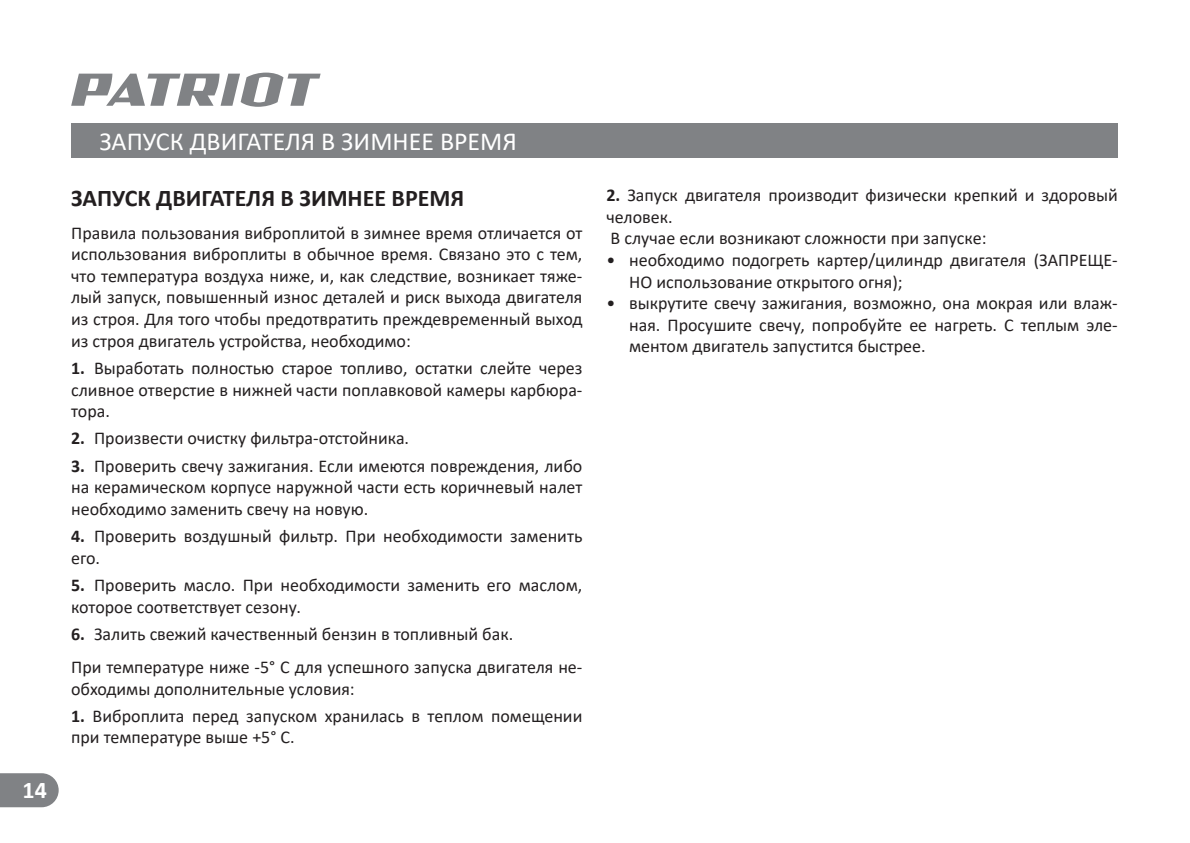
<style>
.page{position:relative;width:1190px;height:843px;background:#fff}
.page>*{position:absolute;margin:0;border:0;box-sizing:border-box;transform-origin:0 0}
.t1{font:26px "Calibri";color:#fff}
.t2{font:700 24px "Calibri";color:#231f20}
.t3{font:700 24px "Calibri";color:#fff}
.t4{font:18px/21.6px "Calibri";color:#231f20}
.s1{font-weight:700}
</style>
<div class="page">
<svg style="left:71px;top:73px;width:250px;height:34px"></svg>
<div style="left:71px;top:123px;width:1047px;height:34px;background:#808285"></div>
<svg style="left:0;top:773px;width:59px;height:34px;background:#898b8d"></svg>
<h2 class="t3" style="left:23px;top:773px;width:26px">14</h2>
<h1 class="t1" style="left:99px;top:123px;width:419px">ЗАПУСК ДВИГАТЕЛЯ В ЗИМНЕЕ ВРЕМЯ</h1>
<h2 class="t2" style="left:71px;top:181px;width:395px">ЗАПУСК ДВИГАТЕЛЯ В ЗИМНЕЕ ВРЕМЯ</h2>
<p class="t4" style="left:71px;top:221px;width:513px;text-align:justify">Правила пользования виброплитой в зимнее время отличается от использования виброплиты в обычное время. Связано это с тем, что температура воздуха ниже, и, как следствие, возникает тяже&shy;лый запуск, повышенный износ деталей и риск выхода двигателя из строя. Для того чтобы предотвратить преждевременный выход из строя двигатель устройства, необходимо:</p>
<p class="t4" style="left:71px;top:357px;width:513px;text-align:justify"><span class="s1">1.</span> Выработать полностью старое топливо, остатки слейте через сливное отверстие в нижней части поплавковой камеры карбюра&shy;тора.</p>
<p class="t4" style="left:71px;top:427px;width:339px"><span class="s1">2.</span> Произвести очистку фильтра-отстойника.</p>
<p class="t4" style="left:71px;top:454px;width:513px;text-align:justify"><span class="s1">3.</span> Проверить свечу зажигания. Если имеются повреждения, либо на керамическом корпусе наружной части есть коричневый налет необходимо заменить свечу на новую.</p>
<p class="t4" style="left:71px;top:525px;width:513px"><span class="s1">4.</span> Проверить воздушный фильтр. При необходимости заменить его.</p>
<p class="t4" style="left:71px;top:574px;width:513px"><span class="s1">5.</span> Проверить масло. При необходимости заменить его маслом, которое соответствует сезону.</p>
<p class="t4" style="left:71px;top:617px;width:513px;line-height:33px"><span class="s1">6.</span> Залить свежий качественный бензин в топливный бак.<br>При температуре ниже -5° С для успешного запуска двигателя не-</p>
<p class="t4" style="left:71px;top:677px;width:285px">обходимы дополнительные условия:</p>
<p class="t4" style="left:71px;top:704px;width:513px"><span class="s1">1.</span> Виброплита перед запуском хранилась в теплом помещении при температуре выше +5° С.</p>
<p class="t4" style="left:606px;top:184px;width:513px"><span class="s1">2.</span> Запуск двигателя производит физически крепкий и здоровый человек.<br>В случае если возникают сложности при запуске:</p>
<p class="t4" style="left:629px;top:249px;width:490px;text-indent:-23px">• необходимо подогреть картер/цилиндр двигателя (ЗАПРЕЩЕ-<br>НО использование открытого огня);</p>
<p class="t4" style="left:629px;top:292px;width:490px;text-align:justify;text-indent:-23px">• выкрутите свечу зажигания, возможно, она мокрая или влаж&shy;ная. Просушите свечу, попробуйте ее нагреть. С теплым эле&shy;ментом двигатель запустится быстрее.</p>
</div>
